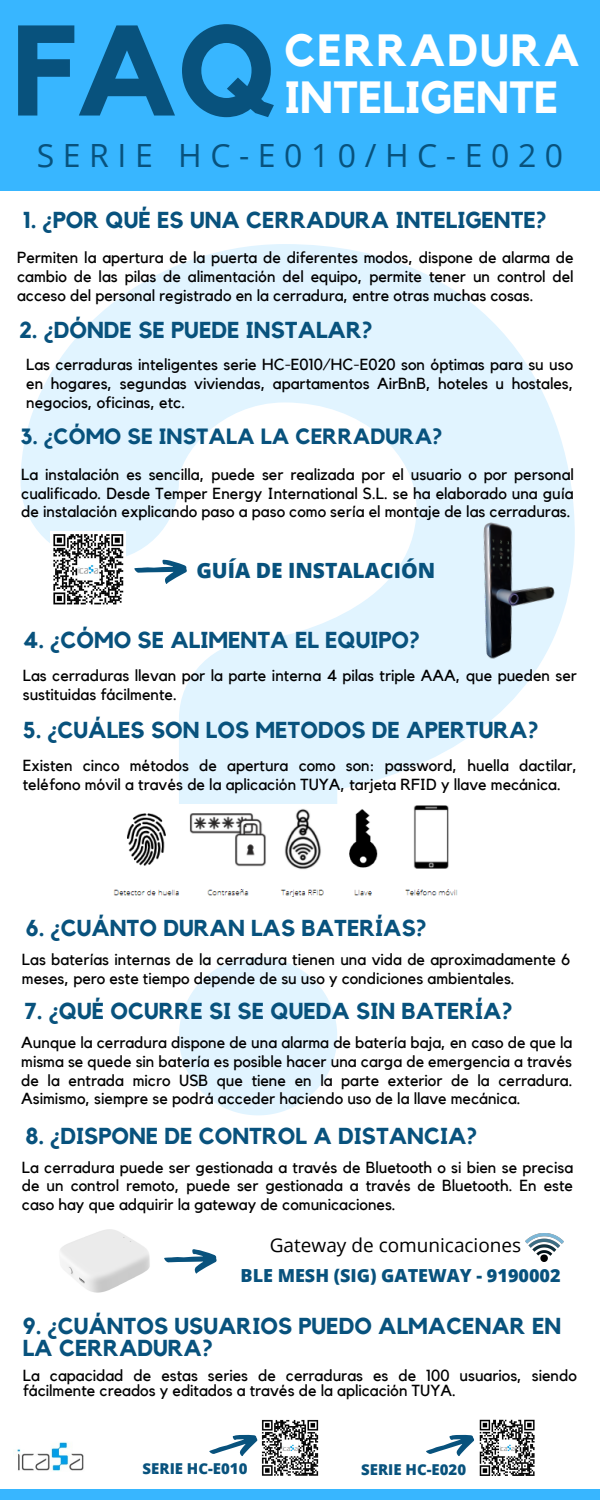
<style>
.page{position:relative;width:600px;height:1500px;background:#fff}
.page>*{position:absolute;margin:0;border:0;box-sizing:border-box;transform-origin:0 0}
.t1{font:700 127.1px "Kollektif";color:#08527d}
.t2{font:700 44.9px "Kollektif";color:#fff}
.t3{font:700 44.9px "Kollektif";letter-spacing:.045em;color:#fff}
.t4{font:32px "Open Sans";letter-spacing:.27em;color:#08527d}
.t5{font:700 23px/22.5px "Kollektif";color:#08527d}
.t6{font:700 22px "Kollektif";color:#08527d}
.t7{font:800 21px "Open Sans";color:#08527d}
.t8{font:19px "Open Sans";color:#000}
.t9{font:800 18px "Open Sans";color:#08527d}
.t10{font:16px/18.8px "Kollektif";color:#000;text-align:justify}
.t11{font:800 15px "Open Sans";color:#08527d}
</style>
<div class="page">
<div style="left:0;top:0;width:600px;height:191px;background:#38b6ff"></div>
<div style="left:0;top:1489px;width:600px;height:11px;background:#38b6ff"></div>
<img style="left:17px;top:1442px;width:67px;height:29px">
<svg style="left:21px;top:244px;width:554px;height:560px;fill:#e1f4ff"></svg>
<svg style="left:179px;top:957px;width:158px;height:158px"></svg>
<img style="left:50px;top:532px;width:75px;height:76px">
<svg style="left:133px;top:558px;width:55px;height:27px"></svg>
<img style="left:113px;top:805px;width:345px;height:92px">
<img style="left:60px;top:1229px;width:90px;height:64px">
<svg style="left:164px;top:1249px;width:53px;height:25px"></svg>
<img style="left:525px;top:1233px;width:38px;height:28px">
<img style="left:261px;top:1419px;width:58px;height:57px">
<img style="left:479px;top:1419px;width:56px;height:57px">
<svg style="left:209px;top:1434px;width:49px;height:23px"></svg>
<svg style="left:426px;top:1434px;width:48px;height:22px"></svg>
<img style="left:433px;top:518px;width:142px;height:150px">
<p class="t1" style="left:12px;top:13px;width:268px">FAQ</p>
<p class="t3" style="left:284px;top:30px;width:297px">CERRADURA</p>
<p class="t2" style="left:284px;top:76px;width:276px">INTELIGENTE</p>
<p class="t4" style="left:37px;top:133px;width:528px">SERIE HC-E010/HC-E020</p>
<p class="t5" style="left:22px;top:210px;width:526px">1. ¿POR QUÉ ES UNA CERRADURA INTELIGENTE?</p>
<p class="t10" style="left:17px;top:249px;width:558px">Permiten la apertura de la puerta de diferentes modos, dispone de alarma de cambio de las pilas de alimentación del equipo, permite tener un control del acceso del personal registrado en la cerradura, entre otras muchas cosas.</p>
<p class="t5" style="left:19px;top:319px;width:355px">2. ¿DÓNDE SE PUEDE INSTALAR?</p>
<p class="t10" style="left:26px;top:356px;width:549px">Las cerraduras inteligentes serie HC-E010/HC-E020 son óptimas para su uso en hogares, segundas viviendas, apartamentos AirBnB, hoteles u hostales, negocios, oficinas, etc.</p>
<p class="t6" style="left:21px;top:426px;width:424px">3. ¿CÓMO SE INSTALA LA CERRADURA?</p>
<p class="t10" style="left:21px;top:465px;width:554px">La instalación es sencilla, puede ser realizada por el usuario o por personal cualificado. Desde Temper Energy International S.L. se ha elaborado una guía de instalación explicando paso a paso como sería el montaje de las cerraduras.</p>
<p class="t7" style="left:196px;top:555px;width:240px">GUÍA DE INSTALACIÓN</p>
<p class="t5" style="left:23px;top:629px;width:399px">4. ¿CÓMO SE ALIMENTA EL EQUIPO?</p>
<p class="t10" style="left:23px;top:667px;width:556px">Las cerraduras llevan por la parte interna 4 pilas triple AAA, que pueden ser sustituidas fácilmente.</p>
<p class="t5" style="left:23px;top:719px;width:517px">5. ¿CUÁLES SON LOS METODOS DE APERTURA?</p>
<p class="t10" style="left:23px;top:757px;width:556px">Existen cinco métodos de apertura como son: password, huella dactilar, teléfono móvil a través de la aplicación TUYA, tarjeta RFID y llave mecánica.</p>
<p class="t5" style="left:25px;top:918px;width:403px">6. ¿CUÁNTO DURAN LAS BATERÍAS?</p>
<p class="t10" style="left:22px;top:951px;width:550px">Las baterías internas de la cerradura tienen una vida de aproximadamente 6 meses, pero este tiempo depende de su uso y condiciones ambientales.</p>
<p class="t5" style="left:25px;top:1001px;width:489px">7. ¿QUÉ OCURRE SI SE QUEDA SIN BATERÍA?</p>
<p class="t10" style="left:21px;top:1034px;width:553px">Aunque la cerradura dispone de una alarma de batería baja, en caso de que la misma se quede sin batería es posible hacer una carga de emergencia a través de la entrada micro USB que tiene en la parte exterior de la cerradura.<br>Asimismo, siempre se podrá acceder haciendo uso de la llave mecánica.</p>
<p class="t5" style="left:25px;top:1125px;width:454px">8. ¿DISPONE DE CONTROL A DISTANCIA?</p>
<p class="t10" style="left:22px;top:1158px;width:553px">La cerradura puede ser gestionada a través de Bluetooth o si bien se precisa de un control remoto, puede ser gestionada a través de Bluetooth. En este caso hay que adquirir la gateway de comunicaciones.</p>
<p class="t8" style="left:270px;top:1232px;width:253px">Gateway de comunicaciones</p>
<p class="t9" style="left:241px;top:1263px;width:322px">BLE MESH (SIG) GATEWAY - 9190002</p>
<p class="t5" style="left:23px;top:1315px;width:540px">9. ¿CUÁNTOS USUARIOS PUEDO ALMACENAR EN<br>LA CERRADURA?</p>
<p class="t10" style="left:23px;top:1369px;width:556px;line-height:15px">La capacidad de estas series de cerraduras es de 100 usuarios, siendo fácilmente creados y editados a través de la aplicación TUYA.</p>
<p class="t11" style="left:143px;top:1458px;width:106px">SERIE HC-E010</p>
<p class="t11" style="left:361px;top:1459px;width:106px">SERIE HC-E020</p>
</div>
